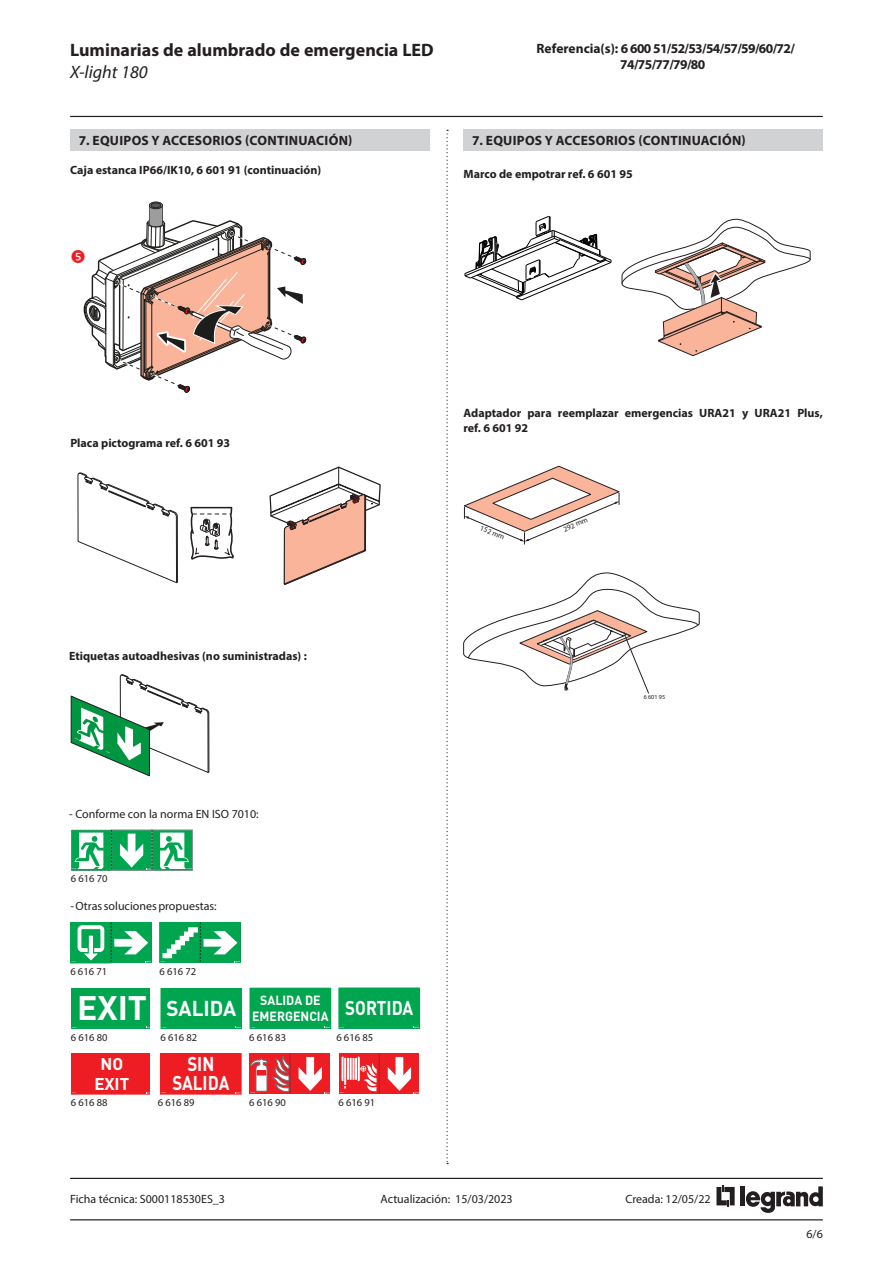
<style>
.page{position:relative;width:893px;height:1263px;background:#fff}
.page>*{position:absolute;margin:0;border:0;box-sizing:border-box;transform-origin:0 0}
.t1{font:700 33.6px "DIN";color:#fff}
.t2{font:700 21.3px "DIN";color:#fff}
.t3{font:700 19.8px/19.4px "DIN";color:#fff;text-align:center;scale:.85 1}
.t4{font:700 18px "Myriad Pro";color:#231f20}
.t5{font:italic 18px "Myriad Pro";color:#231f20}
.t6{font:700 16.8px/20.5px "DIN";color:#fff;text-align:center}
.t7{font:700 13.5px "Myriad Pro";letter-spacing:.02em;color:#231f20}
.t8{font:700 13.5px/16.2px "Myriad Pro";letter-spacing:-.045em;color:#231f20;text-align:center}
.t9{font:700 13.2px/16px "DIN";color:#fff;text-align:center;scale:.94 1}
.sous-titre{font:700 12px/14.4px "Myriad Pro";color:#231f20}
.t10{font:12px "Myriad Pro";color:#231f20}
.Texte_courant_de_par{font:10.5px "Myriad Pro";color:#231f20}
.t11{font:7.5px "Myriad Pro";color:#231f20}
.t12{font:6.15px "Myriad Pro";color:#231f20}
</style>
<div class="page">
<hr style="left:70px;top:1219px;width:753px;height:1px;background:#231f20">
<hr style="left:70px;top:1178px;width:753px;height:1px;background:#231f20">
<hr style="left:70px;top:116px;width:753px;height:1px;background:#231f20">
<svg style="left:716px;top:1185px;width:19px;height:22px"></svg>
<hr style="left:741px;top:1186px;width:4px;height:20px;background:#231f20">
<svg style="left:746px;top:1186px;width:77px;height:27px"></svg>
<svg style="left:446px;top:130px;width:2px;height:1034px"></svg>
<div style="left:70px;top:130px;width:359px;height:21px;background:#d1d2d4"></div>
<svg style="left:269px;top:466px;width:112px;height:119px"></svg>
<svg style="left:77px;top:472px;width:101px;height:111px"></svg>
<svg style="left:190px;top:506px;width:44px;height:54px"></svg>
<svg style="left:71px;top:674px;width:139px;height:102px"></svg>
<div style="left:112px;top:830px;width:40px;height:40px;background:#00a54f"></div>
<div style="left:71px;top:830px;width:41px;height:40px;background:#00a54f"></div>
<svg style="left:74px;top:832px;width:30px;height:38px"></svg>
<hr style="left:75px;top:870px;width:30px;height:1px;background:#00a54f">
<div style="left:152px;top:830px;width:40px;height:40px;background:#00a54f"></div>
<svg style="left:159px;top:832px;width:30px;height:39px"></svg>
<svg style="left:111px;top:830px;width:1px;height:40px"></svg>
<svg style="left:120px;top:830px;width:33px;height:40px"></svg>
<div style="left:71px;top:922px;width:40px;height:41px;background:#00a54f"></div>
<svg style="left:78px;top:926px;width:26px;height:34px"></svg>
<svg style="left:111px;top:922px;width:40px;height:41px"></svg>
<div style="left:160px;top:922px;width:40px;height:41px;background:#00a54f"></div>
<svg style="left:163px;top:953px;width:4px;height:5px"></svg>
<svg style="left:167px;top:922px;width:73px;height:41px"></svg>
<div style="left:71px;top:988px;width:79px;height:40px;background:#00a54f"></div>
<div style="left:161px;top:988px;width:80px;height:40px;background:#00a54f"></div>
<div style="left:250px;top:988px;width:80px;height:40px;background:#00a54f"></div>
<div style="left:339px;top:988px;width:80px;height:40px;background:#00a54f"></div>
<div style="left:71px;top:1054px;width:79px;height:40px;background:#ee1d23"></div>
<div style="left:160px;top:1054px;width:81px;height:40px;background:#ee1d23"></div>
<div style="left:290px;top:1054px;width:40px;height:40px;background:#ee1d23"></div>
<div style="left:250px;top:1054px;width:40px;height:40px;background:#ee1d23"></div>
<svg style="left:299px;top:1057px;width:31px;height:37px"></svg>
<svg style="left:251px;top:1054px;width:40px;height:40px"></svg>
<div style="left:379px;top:1054px;width:40px;height:40px;background:#ee1d23"></div>
<svg style="left:339px;top:1054px;width:19px;height:40px"></svg>
<svg style="left:388px;top:1057px;width:31px;height:37px"></svg>
<svg style="left:341px;top:1056px;width:5px;height:33px"></svg>
<hr style="left:347px;top:1058px;width:2px;height:22px;background:#fff">
<hr style="left:350px;top:1058px;width:2px;height:22px;background:#fff">
<hr style="left:352px;top:1058px;width:2px;height:22px;background:#fff">
<hr style="left:355px;top:1058px;width:2px;height:22px;background:#fff">
<svg style="left:358px;top:1054px;width:22px;height:40px"></svg>
<div style="left:463px;top:130px;width:360px;height:21px;background:#d1d2d4"></div>
<svg style="left:464px;top:216px;width:148px;height:84px"></svg>
<svg style="left:621px;top:219px;width:190px;height:138px"></svg>
<svg style="left:463px;top:572px;width:237px;height:122px"></svg>
<svg style="left:463px;top:465px;width:157px;height:79px"></svg>
<svg style="left:83px;top:202px;width:224px;height:191px"></svg>
<h3 class="t4" style="left:70px;top:38px;width:365px">Luminarias de alumbrado de emergencia LED</h3>
<h3 class="t5" style="left:70px;top:61px;width:79px">X-light 180</h3>
<p class="t7" style="left:79px;top:132px;width:275px">7. EQUIPOS Y ACCESORIOS (CONTINUACIÓN)</p>
<p class="sous-titre" style="left:70px;top:162px;width:253px">Caja estanca IP66/IK10, 6 601 91 (continuación)</p>
<p class="t8" style="left:537px;top:40px;width:260px">Referencia(s): 6 600 51/52/53/54/57/59/60/72/<br>74/75/77/79/80</p>
<p class="t7" style="left:472px;top:132px;width:275px">7. EQUIPOS Y ACCESORIOS (CONTINUACIÓN)</p>
<p class="sous-titre" style="left:463px;top:166px;width:171px">Marco de empotrar ref. 6 601 95</p>
<p class="sous-titre" style="left:70px;top:435px;width:161px">Placa pictograma ref. 6 601 93</p>
<p class="sous-titre" style="left:69px;top:648px;width:239px">Etiquetas autoadhesivas (no suministradas) :</p>
<p class="t10" style="left:69px;top:807px;width:191px">- Conforme con la norma EN ISO 7010:</p>
<p class="Texte_courant_de_par" style="left:71px;top:872px;width:38px">6 616 70</p>
<p class="t10" style="left:70px;top:898px;width:148px">- Otras soluciones propuestas:</p>
<p class="Texte_courant_de_par" style="left:70px;top:965px;width:38px">6 616 71</p>
<p class="Texte_courant_de_par" style="left:160px;top:965px;width:38px">6 616 72</p>
<p class="t1" style="left:77px;top:986px;width:72px">EXIT</p>
<p class="t2" style="left:166px;top:994px;width:71px">SALIDA</p>
<p class="Texte_courant_de_par" style="left:71px;top:1031px;width:38px">6 616 80</p>
<p class="Texte_courant_de_par" style="left:161px;top:1031px;width:38px">6 616 82</p>
<p class="t6" style="left:94px;top:1053px;width:37px">NO<br>EXIT</p>
<p class="t3" style="left:172px;top:1053px;width:69px">SIN<br>SALIDA</p>
<p class="Texte_courant_de_par" style="left:71px;top:1096px;width:38px">6 616 88</p>
<p class="Texte_courant_de_par" style="left:158px;top:1096px;width:38px">6 616 89</p>
<p class="t9" style="left:252px;top:992px;width:83px">SALIDA DE<br>EMERGENCIA</p>
<p class="Texte_courant_de_par" style="left:249px;top:1031px;width:38px">6 616 83</p>
<p class="t3" style="left:345px;top:997px;width:82px">SORTIDA</p>
<p class="Texte_courant_de_par" style="left:336px;top:1031px;width:38px">6 616 85</p>
<p class="Texte_courant_de_par" style="left:249px;top:1096px;width:38px">6 616 90</p>
<p class="Texte_courant_de_par" style="left:338px;top:1096px;width:38px">6 616 91</p>
<p class="sous-titre" style="left:463px;top:406px;width:361px">Adaptador para reemplazar emergencias URA21 y URA21 Plus, ref. 6 601 92</p>
<p class="t11" style="left:482px;top:523px;width:27px;rotate:23deg">152 mm</p>
<p class="t11" style="left:562px;top:525px;width:27px;rotate:-23deg">292 mm</p>
<p class="t12" style="left:644px;top:694px;width:23px">6 601 95</p>
<p class="t10" style="left:70px;top:1192px;width:156px">Ficha técnica: S000118530ES_3</p>
<p class="t10" style="left:381px;top:1192px;width:134px">Actualización: 15/03/2023</p>
<p class="t10" style="left:625px;top:1192px;width:87px">Creada: 12/05/22</p>
<p class="t10" style="left:806px;top:1226px;width:18px">6/6</p>
</div>
